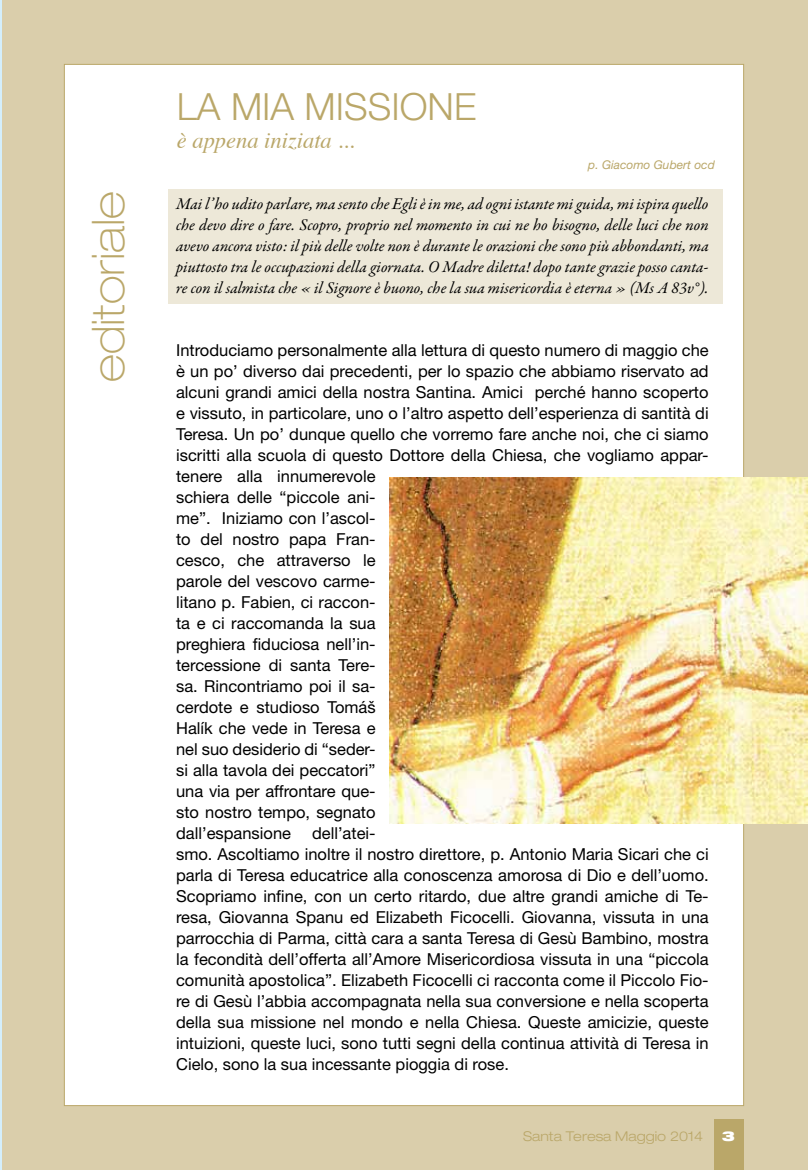
<style>
.page{position:relative;width:808px;height:1170px;background:#fff}
.page>*{position:absolute;margin:0;border:0;box-sizing:border-box;transform-origin:0 0}
.t1{font:100 expanded 45px "Helvetica Neue";color:#baa769}
.t2{font:300 37.5px "Helvetica Neue";color:#baa769}
.t3{font:italic 22.5px "Times";color:#baa769}
.t4{font:16.5px/21px "Helvetica Neue";color:#000}
.t5{font:italic 16.5px/21px "Garamond Premr Pro";letter-spacing:-.005em;color:#000;text-align:justify}
.t6{font:300 expanded 13.5px "Helvetica Neue";color:#baa769}
.t7{font:900 expanded 13.5px "Helvetica Neue";color:#fff}
.t8{font:italic 12px "Helvetica Neue";color:#baa769}
</style>
<div class="page">
<div style="left:0;top:0;width:808px;height:1169px;background:#daceab"></div>
<div style="left:714px;top:1119px;width:30px;height:50px;background:#baa769"></div>
<div style="left:64px;top:64px;width:680px;height:1041px;background:#fff;border:1px solid #baa769"></div>
<div style="left:168px;top:189px;width:554px;height:115px;background:#ede8d8"></div>
<hr style="left:0;top:0;width:1px;height:1169px;background:#d4effc">
<img style="left:390px;top:477px;width:418px;height:346px">
<h2 class="t2" style="left:177px;top:83px;width:301px">LA MIA MISSIONE</h2>
<h3 class="t3" style="left:177px;top:121px;width:179px">è appena iniziata ...</h3>
<p class="t8" style="left:588px;top:157px;width:128px">p. Giacomo Gubert ocd</p>
<h1 class="t1" style="left:81px;top:382px;width:192px;rotate:-90deg">editoriale</h1>
<p class="t5" style="left:176px;top:194px;width:534px">Mai l’ho udito parlare, ma sento che Egli è in me, ad ogni istante mi guida, mi ispira quello che devo dire o fare. Scopro, proprio nel momento in cui ne ho bisogno, delle luci che non avevo ancora visto: il più delle volte non è durante le orazioni che sono più abbondanti, ma piuttosto tra le occupazioni della giornata. O Madre diletta! dopo tante grazie posso canta&shy;re con il salmista che « il Signore è buono, che la sua misericordia è eterna » (Ms A 83v°).</p>
<p class="t4" style="left:176px;top:339px;width:534px">Introduciamo personalmente alla lettura di questo numero di maggio che è un po’ diverso dai precedenti, per lo spazio che abbiamo riservato ad alcuni grandi amici della nostra Santina. Amici perché hanno scoperto e vissuto, in particolare, uno o l’altro aspetto dell’esperienza di santità di Teresa. Un po’ dunque quello che vorremo fare anche noi, che ci siamo iscritti alla scuola di questo Dottore della Chiesa, che vogliamo appar&shy;tenere alla innumerevole<br>schiera delle “piccole ani-<br>me”. Iniziamo con l’ascol-<br>to del nostro papa Fran-<br>cesco, che attraverso le<br>parole del vescovo carme-<br>litano p. Fabien, ci raccon-<br>ta e ci raccomanda la sua<br>preghiera fiduciosa nell’in-<br>tercessione di santa Tere-<br>sa. Rincontriamo poi il sa-<br>cerdote e studioso Tomáš<br>Halík che vede in Teresa e<br>nel suo desiderio di “seder-<br>si alla tavola dei peccatori”<br>una via per affrontare que-<br>sto nostro tempo, segnato<br>dall’espansione</p>
<p class="t4" style="left:176px;top:822px;width:534px;text-indent:136px">dell’atei-<br>smo. Ascoltiamo inoltre il nostro direttore, p. Antonio Maria Sicari che ci parla di Teresa educatrice alla conoscenza amorosa di Dio e dell’uomo.<br>Scopriamo infine, con un certo ritardo, due altre grandi amiche di Te&shy;resa, Giovanna Spanu ed Elizabeth Ficocelli. Giovanna, vissuta in una parrocchia di Parma, città cara a santa Teresa di Gesù Bambino, mostra la fecondità dell’offerta all’Amore Misericordiosa vissuta in una “piccola comunità apostolica”. Elizabeth Ficocelli ci racconta come il Piccolo Fio&shy;re di Gesù l’abbia accompagnata nella sua conversione e nella scoperta della sua missione nel mondo e nella Chiesa. Queste amicizie, queste intuizioni, queste luci, sono tutti segni della continua attività di Teresa in Cielo, sono la sua incessante pioggia di rose.</p>
<p class="t6" style="left:523px;top:1127px;width:181px">Santa Teresa Maggio 2014</p>
<p class="t7" style="left:722px;top:1126px;width:15px">3</p>
</div>
